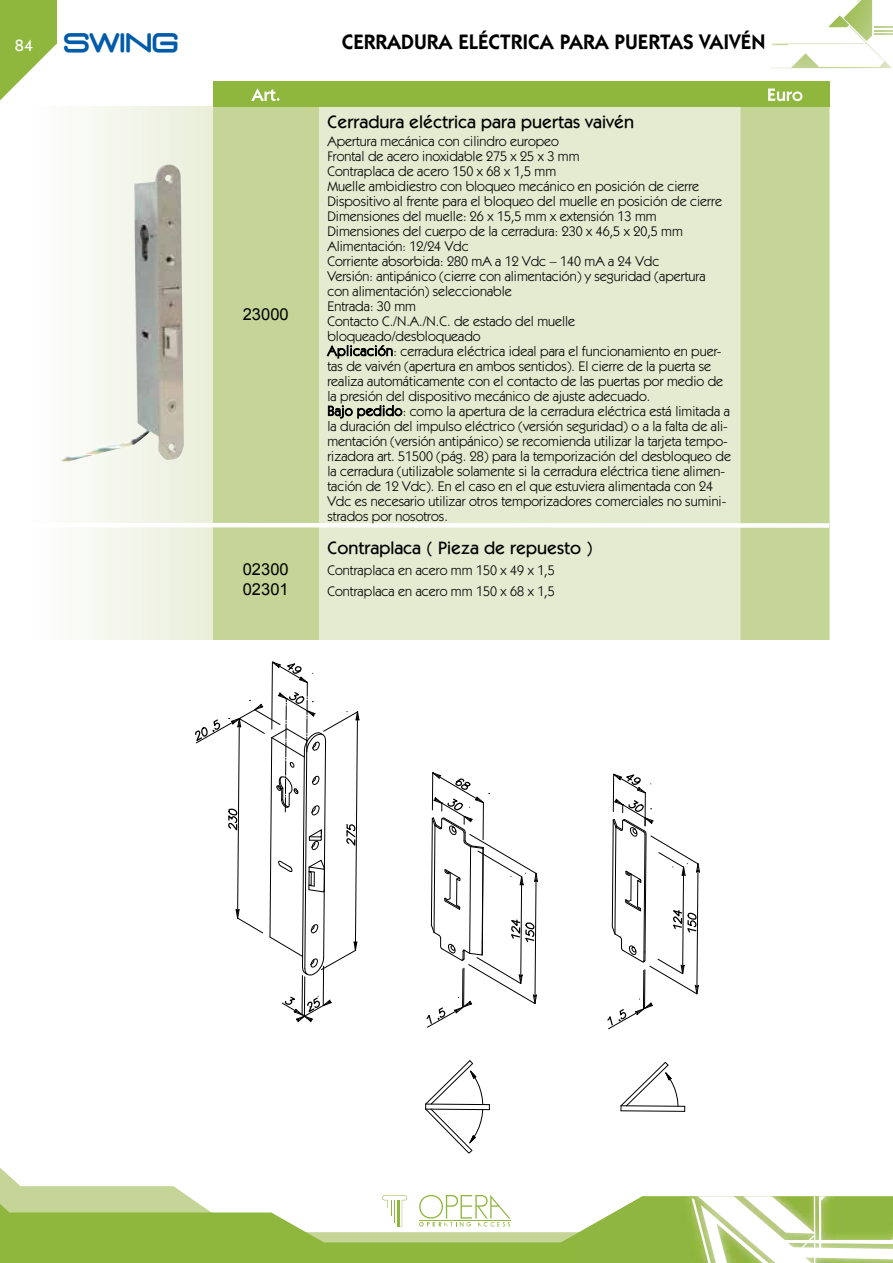
<style>
.page{position:relative;width:893px;height:1263px;background:#fff}
.page>*{position:absolute;margin:0;border:0;box-sizing:border-box;transform-origin:0 0}
.t1{font:700 27px "D3 Euronism";letter-spacing:.025em;color:#005baa}
.t2{font:600 21px "Itc Kabel";color:#000}
.t3{font:500 18px "Itc Kabel";color:#000}
.t4{font:16.5px/19.8px "Arial";color:#000}
.t5{font:13.95px/15px "Itc Kabel";color:#000}
.s1{font-family:"Itc Kabel";font-weight:500;font-size:16.5px;color:#fff}
</style>
<div class="page">
<div style="left:213px;top:107px;width:616px;height:533px;background:#c4d597"></div>
<div style="left:22px;top:107px;width:191px;height:533px;background:linear-gradient(to right,#fff,#eaeeda)"></div>
<div style="left:319px;top:107px;width:421px;height:533px;background:#e5ebd1"></div>
<div style="left:213px;top:81px;width:616px;height:26px;background:#8fb73e"></div>
<svg style="left:251px;top:88px;width:551px;height:13px"></svg>
<div style="left:446px;top:81px;width:226px;height:26px;background:#8fb73e"></div>
<div style="left:21px;top:523px;width:808px;height:5px;background:#fff"></div>
<svg style="left:0;top:1168px;width:893px;height:95px"></svg>
<svg style="left:771px;top:52px;width:121px;height:16px"></svg>
<img style="left:849px;top:26px;width:27px;height:26px">
<img style="left:775px;top:44px;width:92px;height:1px">
<img style="left:843px;top:0;width:29px;height:41px">
<img style="left:828px;top:15px;width:21px;height:12px">
<svg style="left:874px;top:26px;width:19px;height:9px"></svg>
<svg style="left:0;top:0;width:56px;height:100px"></svg>
<img style="left:60px;top:164px;width:124px;height:298px">
<hr style="left:304px;top:977px;width:1px;height:39px;background:#000">
<hr style="left:323px;top:966px;width:1px;height:39px;background:#000">
<hr style="left:302px;top:975px;width:1px;height:40px;background:#000">
<svg style="left:281px;top:995px;width:51px;height:28px"></svg>
<svg style="left:426px;top:772px;width:112px;height:256px"></svg>
<svg style="left:607px;top:773px;width:93px;height:256px"></svg>
<svg style="left:425px;top:1060px;width:65px;height:94px"></svg>
<svg style="left:620px;top:1062px;width:65px;height:50px"></svg>
<svg style="left:195px;top:661px;width:165px;height:314px"></svg>
<p class="t1" style="left:15px;top:33px;width:165px"><span class="s1">84</span> SWING</p>
<p class="t4" style="left:243px;top:305px;width:47px">23000</p>
<p class="t4" style="left:243px;top:560px;width:47px">02300<br>02301</p>
<p class="t2" style="left:342px;top:34px;width:425px">CERRADURA ELÉCTRICA PARA PUERTAS VAIVÉN</p>
<p class="t3" style="left:327px;top:115px;width:308px">Cerradura eléctrica para puertas vaivén</p>
<p class="t5" style="left:327px;top:134px;width:405px">Apertura mecánica con cilindro europeo<br>Frontal de acero inoxidable 275 x 25 x 3 mm<br>Contraplaca de acero 150 x 68 x 1,5 mm<br>Muelle ambidiestro con bloqueo mecánico en posición de cierre Dispositivo al frente para el bloqueo del muelle en posición de cierre Dimensiones del muelle: 26 x 15,5 mm x extensión 13 mm Dimensiones del cuerpo de la cerradura: 230 x 46,5 x 20,5 mm Alimentación: 12/24 Vdc<br>Corriente absorbida: 280 mA a 12 Vdc – 140 mA a 24 Vdc<br>Versión: antipánico (cierre con alimentación) y seguridad (apertura<br>con alimentación) seleccionable<br>Entrada: 30 mm<br>Contacto C./N.A./N.C. de estado del muelle bloqueado/desbloqueado<br>Aplicación: cerradura eléctrica ideal para el funcionamiento en puer&shy;tas de vaivén (apertura en ambos sentidos). El cierre de la puerta se realiza automáticamente con el contacto de las puertas por medio de la presión del dispositivo mecánico de ajuste adecuado.<br>Bajo pedido: como la apertura de la cerradura eléctrica está limitada a la duración del impulso eléctrico (versión seguridad) o a la falta de ali&shy;mentación (versión antipánico) se recomienda utilizar la tarjeta tempo&shy;rizadora art. 51500 (pág. 28) para la temporización del desbloqueo de la cerradura (utilizable solamente si la cerradura eléctrica tiene alimen&shy;tación de 12 Vdc). En el caso en el que estuviera alimentada con 24<br>Vdc es necesario utilizar otros temporizadores comerciales no sumini&shy;strados por nosotros.</p>
<p class="t3" style="left:327px;top:541px;width:267px">Contraplaca ( Pieza de repuesto )</p>
<p class="t5" style="left:327px;top:560px;width:229px;line-height:21px">Contraplaca en acero mm 150 x 49 x 1,5<br>Contraplaca en acero mm 150 x 68 x 1,5</p>
</div>
